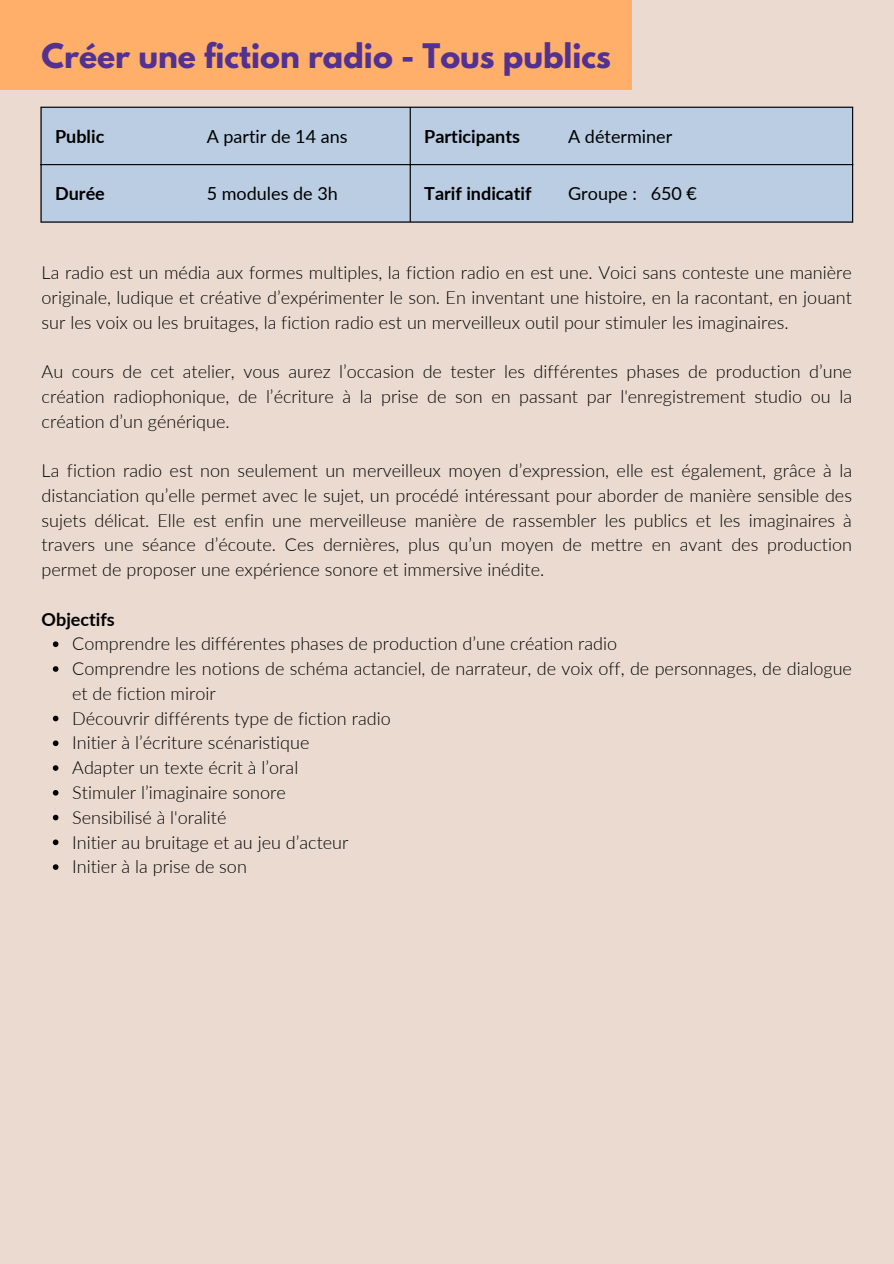
<style>
.page{position:relative;width:894px;height:1264px;background:#fff}
.page>*{position:absolute;margin:0;border:0;box-sizing:border-box;transform-origin:0 0}
.t1{font:700 30px "League Spartan";color:#533191}
.t2{font:300 18px/24.8px "Lato";color:#000;text-align:justify}
.t3{font:18px "Lato";color:#000}
.t4{font:700 18px "Lato";color:#000}
</style>
<div class="page">
<div style="left:0;top:0;width:893px;height:1263px;background:#eadad0"></div>
<div style="left:42px;top:108px;width:809px;height:113px;background:#bacde3"></div>
<hr style="left:40px;top:108px;width:2px;height:113px;background:#000">
<hr style="left:409px;top:108px;width:1px;height:113px;background:#000">
<hr style="left:851px;top:108px;width:1px;height:113px;background:#000">
<hr style="left:40px;top:107px;width:812px;height:1px;background:#000">
<hr style="left:40px;top:164px;width:812px;height:1px;background:#000">
<hr style="left:40px;top:221px;width:812px;height:1px;background:#000">
<svg style="left:53px;top:641px;width:5px;height:6px"></svg>
<svg style="left:53px;top:666px;width:5px;height:5px"></svg>
<svg style="left:53px;top:715px;width:5px;height:6px"></svg>
<svg style="left:53px;top:740px;width:5px;height:6px"></svg>
<svg style="left:53px;top:765px;width:5px;height:5px"></svg>
<svg style="left:53px;top:790px;width:5px;height:5px"></svg>
<svg style="left:53px;top:814px;width:5px;height:6px"></svg>
<svg style="left:53px;top:839px;width:5px;height:6px"></svg>
<svg style="left:53px;top:864px;width:5px;height:5px"></svg>
<div style="left:0;top:0;width:631px;height:89px;background:#ffaf6a"></div>
<p class="t1" style="left:41px;top:41px;width:571px">Créer une fiction radio - Tous publics</p>
<p class="t4" style="left:55px;top:125px;width:51px">Public</p>
<h1 class="t3" style="left:207px;top:125px;width:142px">A partir de 14 ans</h1>
<p class="t4" style="left:424px;top:125px;width:97px">Participants</p>
<p class="t3" style="left:568px;top:125px;width:106px">A déterminer</p>
<p class="t4" style="left:55px;top:182px;width:51px">Durée</p>
<p class="t3" style="left:207px;top:182px;width:133px">5 modules de 3h</p>
<p class="t4" style="left:424px;top:182px;width:109px">Tarif indicatif</p>
<p class="t3" style="left:568px;top:182px;width:130px">Groupe : 650 €</p>
<p class="t2" style="left:42px;top:260px;width:811px">La radio est un média aux formes multiples, la fiction radio en est une. Voici sans conteste une manière originale, ludique et créative d’expérimenter le son. En inventant une histoire, en la racontant, en jouant sur les voix ou les bruitages, la fiction radio est un merveilleux outil pour stimuler les imaginaires.</p>
<p class="t2" style="left:42px;top:359px;width:811px">Au cours de cet atelier, vous aurez l’occasion de tester les différentes phases de production d’une création radiophonique, de l’écriture à la prise de son en passant par l'enregistrement studio ou la création d’un générique.</p>
<p class="t2" style="left:42px;top:458px;width:811px">La fiction radio est non seulement un merveilleux moyen d’expression, elle est également, grâce à la distanciation qu’elle permet avec le sujet, un procédé intéressant pour aborder de manière sensible des sujets délicat. Elle est enfin une merveilleuse manière de rassembler les publics et les imaginaires à travers une séance d’écoute. Ces dernières, plus qu’un moyen de mettre en avant des production permet de proposer une expérience sonore et immersive inédite.</p>
<p class="t4" style="left:42px;top:608px;width:75px">Objectifs</p>
<p class="t2" style="left:72px;top:631px;width:546px">Comprendre les différentes phases de production d’une création radio</p>
<h2 class="t2" style="left:72px;top:656px;width:781px">Comprendre les notions de schéma actanciel, de narrateur, de voix off, de personnages, de dialogue et de fiction miroir</h2>
<p class="t2" style="left:72px;top:705px;width:320px">Découvrir différents type de fiction radio</p>
<p class="t2" style="left:72px;top:730px;width:239px">Initier à l’écriture scénaristique</p>
<p class="t2" style="left:72px;top:755px;width:227px">Adapter un texte écrit à l’oral</p>
<p class="t2" style="left:72px;top:779px;width:215px">Stimuler l’imaginaire sonore</p>
<p class="t2" style="left:72px;top:804px;width:156px">Sensibilisé à l'oralité</p>
<p class="t2" style="left:72px;top:829px;width:278px">Initier au bruitage et au jeu d’acteur</p>
<p class="t2" style="left:72px;top:854px;width:176px">Initier à la prise de son</p>
</div>
